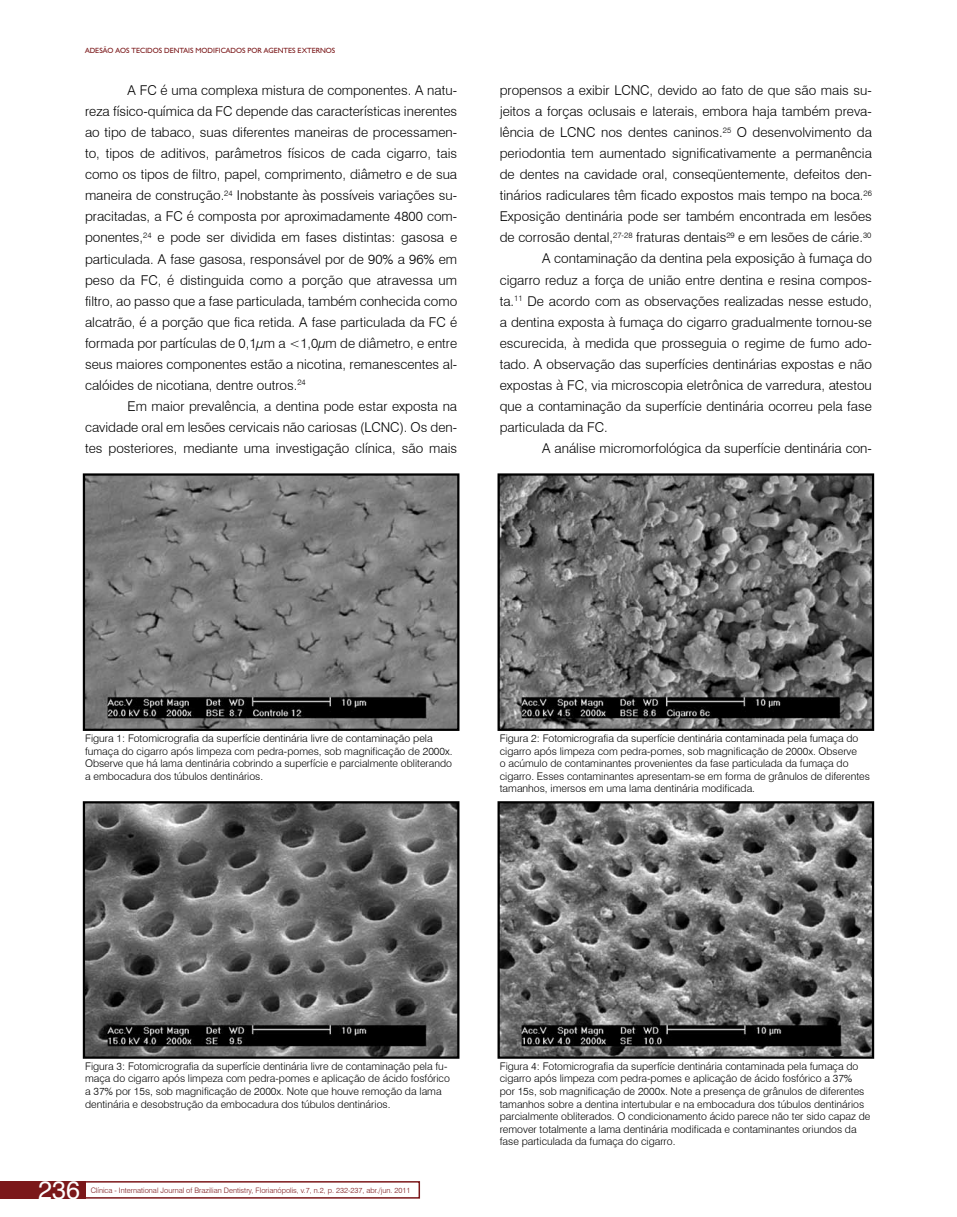
<style>
.page{position:relative;width:957px;height:1217px;background:#fff}
.page>*{position:absolute;margin:0;border:0;box-sizing:border-box;transform-origin:0 0}
.t1{font:25.2px "Helvetica";color:#fff}
.t2{font:300 13.5px/21px "Swiss 721 BT";color:#000;text-align:justify}
.t3{font:300 10.5px/12.6px "Swiss 721 BT";color:#000}
.t4{font:300 7.5px "Swiss 721 BT";color:#7b181a}
.t5{font:7.5px "Humanist 521 BT";color:#7b181a}
</style>
<div class="page">
<div style="left:0;top:1180px;width:420px;height:18px;border:2px solid #7b181a"></div>
<div style="left:0;top:1180px;width:85px;height:18px;background:#7b181a"></div>
<svg style="left:497px;top:473px;width:378px;height:258px;background:#666"></svg>
<svg style="left:82px;top:473px;width:378px;height:258px;background:#757575"></svg>
<svg style="left:82px;top:801px;width:378px;height:258px;background:#616161"></svg>
<svg style="left:497px;top:801px;width:378px;height:258px;background:#6b6b6b"></svg>
<p class="t5" style="left:85px;top:46px;width:11px">ADESÃO</p>
<p class="t5" style="left:115px;top:46px;width:6px">AOS</p>
<p class="t5" style="left:131px;top:46px;width:10px">TECIDOS</p>
<p class="t5" style="left:164px;top:46px;width:11px">DENTAIS</p>
<p class="t5" style="left:195px;top:46px;width:12px">MODIFICADOS</p>
<p class="t5" style="left:247px;top:46px;width:6px">POR</p>
<p class="t5" style="left:264px;top:46px;width:11px">AGENTES</p>
<p class="t5" style="left:298px;top:46px;width:16px">EXTERNOS</p>
<p class="t2" style="left:85px;top:80px;width:374px;text-indent:43px">A FC é uma complexa mistura de componentes. A natu&shy;reza físico-química da FC depende das características inerentes ao tipo de tabaco, suas diferentes maneiras de processamen&shy;to, tipos de aditivos, parâmetros físicos de cada cigarro, tais como os tipos de filtro, papel, comprimento, diâmetro e de sua maneira de construção.<sup>24</sup> Inobstante às possíveis variações su&shy;pracitadas, a FC é composta por aproximadamente 4800 com&shy;ponentes,<sup>24</sup> e pode ser dividida em fases distintas: gasosa e particulada. A fase gasosa, responsável por de 90% a 96% em peso da FC, é distinguida como a porção que atravessa um filtro, ao passo que a fase particulada, também conhecida como alcatrão, é a porção que fica retida. A fase particulada da FC é formada por partículas de 0,1μm a &lt;1,0μm de diâmetro, e entre seus maiores componentes estão a nicotina, remanescentes al&shy;calóides de nicotiana, dentre outros.<sup>24</sup></p>
<p class="t2" style="left:85px;top:395px;width:374px;text-indent:43px">Em maior prevalência, a dentina pode estar exposta na cavidade oral em lesões cervicais não cariosas (LCNC). Os den&shy;tes posteriores, mediante uma investigação clínica, são mais</p>
<p class="t2" style="left:500px;top:80px;width:374px">propensos a exibir LCNC, devido ao fato de que são mais su-</p>
<p class="t2" style="left:500px;top:101px;width:374px">jeitos a forças oclusais e laterais, embora haja também preva-</p>
<p class="t2" style="left:500px;top:122px;width:374px">lência de LCNC nos dentes caninos.<sup>25</sup> O desenvolvimento da</p>
<p class="t2" style="left:500px;top:143px;width:374px">periodontia tem aumentado significativamente a permanência</p>
<p class="t2" style="left:500px;top:164px;width:374px">de dentes na cavidade oral, conseqüentemente, defeitos den-</p>
<p class="t2" style="left:500px;top:185px;width:374px">tinários radiculares têm ficado expostos mais tempo na boca.<sup>26</sup></p>
<p class="t2" style="left:500px;top:206px;width:374px">Exposição dentinária pode ser também encontrada em lesões</p>
<p class="t2" style="left:500px;top:227px;width:373px">de corrosão dental,<sup>27-28</sup> fraturas dentais<sup>29</sup> e em lesões de cárie.<sup>30</sup></p>
<p class="t2" style="left:542px;top:248px;width:331px">A contaminação da dentina pela exposição à fumaça do</p>
<p class="t2" style="left:500px;top:269px;width:374px">cigarro reduz a força de união entre dentina e resina compos-</p>
<p class="t2" style="left:500px;top:290px;width:374px">ta.<sup>11</sup> De acordo com as observações realizadas nesse estudo,</p>
<p class="t2" style="left:500px;top:311px;width:374px">a dentina exposta à fumaça do cigarro gradualmente tornou-se</p>
<p class="t2" style="left:500px;top:332px;width:374px">escurecida, à medida que prosseguia o regime de fumo ado-</p>
<p class="t2" style="left:500px;top:353px;width:374px">tado. A observação das superfícies dentinárias expostas e não</p>
<p class="t2" style="left:500px;top:374px;width:374px">expostas à FC, via microscopia eletrônica de varredura, atestou</p>
<p class="t2" style="left:500px;top:395px;width:374px">que a contaminação da superfície dentinária ocorreu pela fase</p>
<p class="t2" style="left:500px;top:416px;width:109px">particulada da FC.</p>
<p class="t2" style="left:542px;top:437px;width:331px">A análise micromorfológica da superfície dentinária con-</p>
<p class="t3" style="left:85px;top:731px;width:369px">Figura 1: Fotomicrografia da superfície dentinária livre de contaminação pela fumaça do cigarro após limpeza com pedra-pomes, sob magnificação de 2000x.<br>Observe que há lama dentinária cobrindo a superfície e parcialmente obliterando a embocadura dos túbulos dentinários.</p>
<p class="t3" style="left:500px;top:731px;width:372px">Figura 2: Fotomicrografia da superfície dentinária contaminada pela fumaça do cigarro após limpeza com pedra-pomes, sob magnificação de 2000x. Observe<br>o acúmulo de contaminantes provenientes da fase particulada da fumaça do cigarro. Esses contaminantes apresentam-se em forma de grânulos de diferentes tamanhos, imersos em uma lama dentinária modificada.</p>
<p class="t3" style="left:85px;top:1059px;width:366px">Figura 3: Fotomicrografia da superfície dentinária livre de contaminação pela fu&shy;maça do cigarro após limpeza com pedra-pomes e aplicação de ácido fosfórico a 37% por 15s, sob magnificação de 2000x. Note que houve remoção da lama dentinária e desobstrução da embocadura dos túbulos dentinários.</p>
<p class="t3" style="left:500px;top:1059px;width:372px">Figura 4: Fotomicrografia da superfície dentinária contaminada pela fumaça do cigarro após limpeza com pedra-pomes e aplicação de ácido fosfórico a 37%<br>por 15s, sob magnificação de 2000x. Note a presença de grânulos de diferentes tamanhos sobre a dentina intertubular e na embocadura dos túbulos dentinários parcialmente obliterados. O condicionamento ácido parece não ter sido capaz de remover totalmente a lama dentinária modificada e contaminantes oriundos da fase particulada da fumaça do cigarro.</p>
<h1 class="t1" style="left:38px;top:1170px;width:44px">236</h1>
<p class="t4" style="left:91px;top:1185px;width:321px">Clínica - International Journal of Brazilian Dentistry, Florianópolis, v.7, n.2, p. 232-237, abr./jun. 2011</p>
</div>
